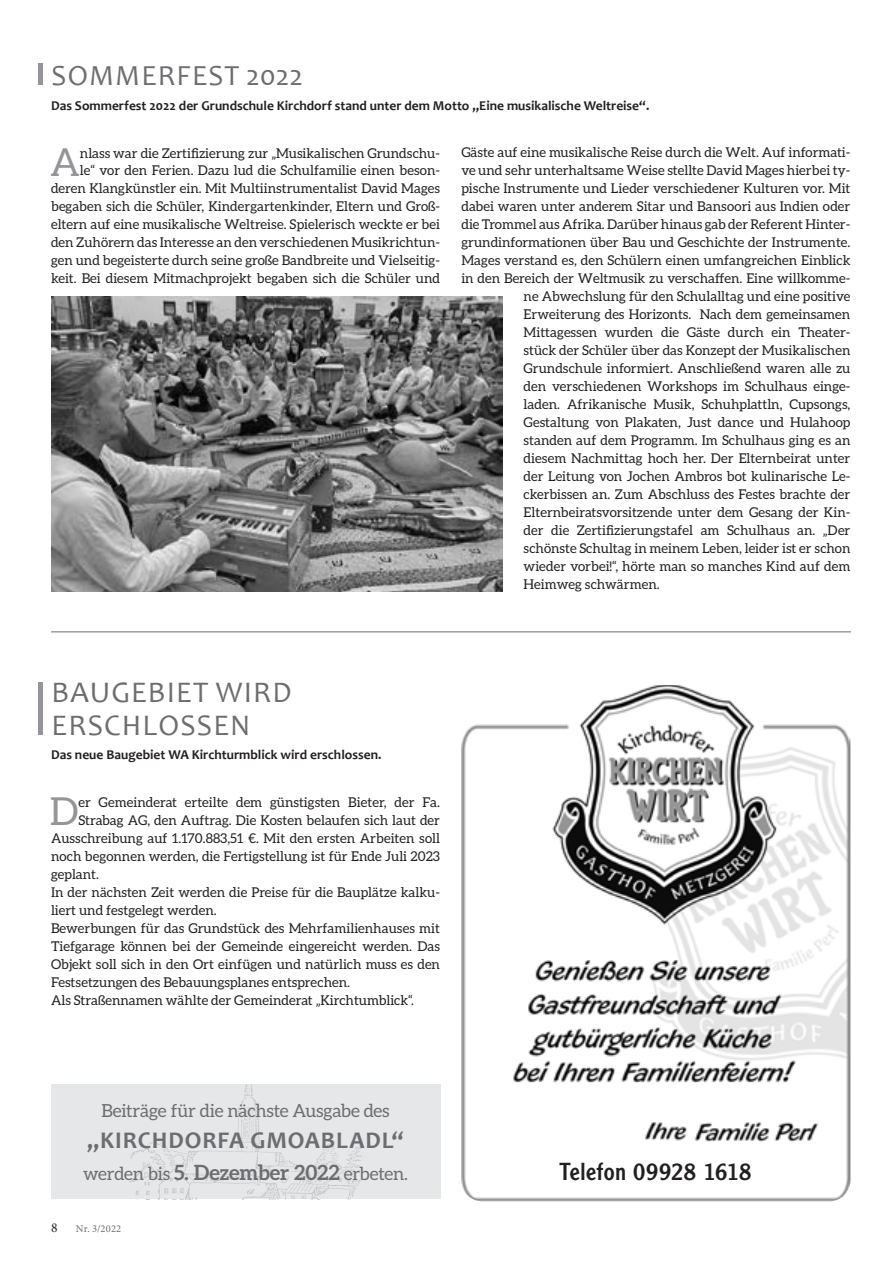
<style>
.page{position:relative;width:893px;height:1263px;background:#fff}
.page>*{position:absolute;margin:0;border:0;box-sizing:border-box;transform-origin:0 0}
.t1{font:38.55px "Aleo";color:#939598}
.t2{font:30px/33px "Candara";letter-spacing:.04em;color:#6c6d70}
.t3{font:29.25px "Candara";letter-spacing:.04em;color:#6c6d70}
.t4{font:700 24px "Candara";letter-spacing:.035em;color:#6c6d70}
.t5{font:24px "AT Clearface Gothic";letter-spacing:-.01em;color:#231f20}
.t6{font:18px "Aleo";letter-spacing:-.01em;color:#6c6d70}
.t7{font:13.5px/18px "Aleo";color:#231f20;text-align:right}
.t8{font:700 13.5px "Candara";color:#231f20}
.t9{font:13.5px "Minion Pro";color:#231f20}
.t10{font:10.5px "Minion Pro";letter-spacing:.015em;color:#6c6d70}
.s1{font-weight:700;font-size:21px}
</style>
<div class="page">
<div style="left:38px;top:64px;width:5px;height:21px;background:#939598"></div>
<img style="left:51px;top:296px;width:451px;height:295px">
<hr style="left:51px;top:631px;width:800px;height:1px;background:#6c6d70">
<img style="left:461px;top:685px;width:389px;height:516px">
<div style="left:38px;top:683px;width:5px;height:52px;background:#939598"></div>
<div style="left:51px;top:1084px;width:389px;height:115px;background:#e6e7e9"></div>
<img style="left:129px;top:1084px;width:234px;height:115px">
<h3 class="t3" style="left:52px;top:58px;width:253px">SOMMERFEST 2022</h3>
<p class="t8" style="left:51px;top:97px;width:600px">Das Sommerfest 2022 der Grundschule Kirchdorf stand unter dem Motto „Eine musikalische Weltreise“.</p>
<p class="t7" style="left:51px;top:144px;width:391px">nlass war die Zertifizierung zur „Musikalischen Grundschu-<br>le“ vor den Ferien. Dazu lud die Schulfamilie einen beson&shy;deren Klangkünstler ein. Mit Multiinstrumentalist David Mages begaben sich die Schüler, Kindergartenkinder, Eltern und Groß&shy;eltern auf eine musikalische Weltreise. Spielerisch weckte er bei den Zuhörern das Interesse an den verschiedenen Musikrichtun&shy;gen und begeisterte durch seine große Bandbreite und Vielseitig&shy;keit. Bei diesem Mitmachprojekt begaben sich die Schüler und</p>
<p class="t7" style="left:461px;top:143px;width:391px">Gäste auf eine musikalische Reise durch die Welt. Auf informati-</p>
<h1 class="t1" style="left:50px;top:140px;width:31px">A</h1>
<p class="t7" style="left:461px;top:161px;width:391px">ve und sehr unterhaltsame Weise stellte David Mages hierbei ty-</p>
<p class="t7" style="left:461px;top:179px;width:391px">pische Instrumente und Lieder verschiedener Kulturen vor. Mit</p>
<p class="t7" style="left:461px;top:197px;width:391px">dabei waren unter anderem Sitar und Bansoori aus Indien oder</p>
<p class="t7" style="left:461px;top:215px;width:391px">die Trommel aus Afrika. Darüber hinaus gab der Referent Hinter-</p>
<p class="t7" style="left:461px;top:233px;width:390px">grundinformationen über Bau und Geschichte der Instrumente.</p>
<p class="t7" style="left:461px;top:251px;width:391px">Mages verstand es, den Schülern einen umfangreichen Einblick</p>
<p class="t7" style="left:461px;top:269px;width:391px">in den Bereich der Weltmusik zu verschaffen. Eine willkomme-</p>
<p class="t7" style="left:524px;top:287px;width:328px">ne Abwechslung für den Schulalltag und eine positive</p>
<p class="t7" style="left:524px;top:305px;width:328px">Erweiterung des Horizonts. Nach dem gemeinsamen</p>
<p class="t7" style="left:524px;top:323px;width:328px">Mittagessen wurden die Gäste durch ein Theater-</p>
<p class="t7" style="left:524px;top:341px;width:328px">stück der Schüler über das Konzept der Musikalischen</p>
<p class="t7" style="left:524px;top:359px;width:328px">Grundschule informiert. Anschließend waren alle zu</p>
<p class="t7" style="left:524px;top:377px;width:328px">den verschiedenen Workshops im Schulhaus einge-</p>
<p class="t7" style="left:524px;top:395px;width:328px">laden. Afrikanische Musik, Schuhplattln, Cupsongs,</p>
<p class="t7" style="left:524px;top:413px;width:328px">Gestaltung von Plakaten, Just dance und Hulahoop</p>
<p class="t7" style="left:524px;top:431px;width:328px">standen auf dem Programm. Im Schulhaus ging es an</p>
<p class="t7" style="left:524px;top:449px;width:328px">diesem Nachmittag hoch her. Der Elternbeirat unter</p>
<p class="t7" style="left:524px;top:467px;width:328px">der Leitung von Jochen Ambros bot kulinarische Le-</p>
<p class="t7" style="left:524px;top:485px;width:328px">ckerbissen an. Zum Abschluss des Festes brachte der</p>
<p class="t7" style="left:524px;top:503px;width:328px">Elternbeiratsvorsitzende unter dem Gesang der Kin-</p>
<p class="t7" style="left:524px;top:521px;width:328px">der die Zertifizierungstafel am Schulhaus an. „Der</p>
<p class="t7" style="left:524px;top:539px;width:328px">schönste Schultag in meinem Leben, leider ist er schon</p>
<p class="t7" style="left:524px;top:557px;width:328px">wieder vorbei!“, hörte man so manches Kind auf dem</p>
<p class="t7" style="left:524px;top:575px;width:137px">Heimweg schwärmen.</p>
<h2 class="t2" style="left:52px;top:676px;width:242px">BAUGEBIET WIRD<br>ERSCHLOSSEN</h2>
<p class="t8" style="left:51px;top:747px;width:332px">Das neue Baugebiet WA Kirchturmblick wird erschlossen.</p>
<h1 class="t1" style="left:50px;top:790px;width:30px">D</h1>
<p class="t7" style="left:78px;top:793px;width:363px">er Gemeinderat erteilte dem günstigsten Bieter, der Fa.</p>
<p class="t7" style="left:78px;top:811px;width:363px">Strabag AG, den Auftrag. Die Kosten belaufen sich laut der</p>
<p class="t7" style="left:51px;top:829px;width:391px">Ausschreibung auf 1.170.883,51 €. Mit den ersten Arbeiten soll</p>
<p class="t7" style="left:51px;top:847px;width:391px">noch begonnen werden, die Fertigstellung ist für Ende Juli 2023</p>
<p class="t7" style="left:51px;top:865px;width:50px">geplant.</p>
<p class="t7" style="left:51px;top:883px;width:391px">In der nächsten Zeit werden die Preise für die Bauplätze kalku-</p>
<p class="t7" style="left:51px;top:901px;width:167px">liert und festgelegt werden.</p>
<p class="t7" style="left:51px;top:919px;width:391px">Bewerbungen für das Grundstück des Mehrfamilienhauses mit</p>
<p class="t7" style="left:51px;top:937px;width:391px">Tiefgarage können bei der Gemeinde eingereicht werden. Das</p>
<p class="t7" style="left:51px;top:955px;width:391px">Objekt soll sich in den Ort einfügen und natürlich muss es den</p>
<p class="t7" style="left:51px;top:973px;width:301px">Festsetzungen des Bebauungsplanes entsprechen.</p>
<p class="t7" style="left:51px;top:991px;width:365px">Als Straßennamen wählte der Gemeinderat „Kirchtumblick“.</p>
<h3 class="t6" style="left:101px;top:1100px;width:290px">Beiträge für die nächste Ausgabe des</h3>
<h3 class="t4" style="left:87px;top:1126px;width:318px">„KIRCHDORFA GMOABLADL“</h3>
<h3 class="t6" style="left:83px;top:1163px;width:326px">werden bis <span class="s1">5. Dezember 2022</span> erbeten.</h3>
<p class="t9" style="left:51px;top:1219px;width:8px">8</p>
<p class="t10" style="left:76px;top:1222px;width:47px">Nr. 3/2022</p>
<h3 class="t5" style="left:559px;top:1156px;width:194px">Telefon 09928 1618</h3>
</div>
